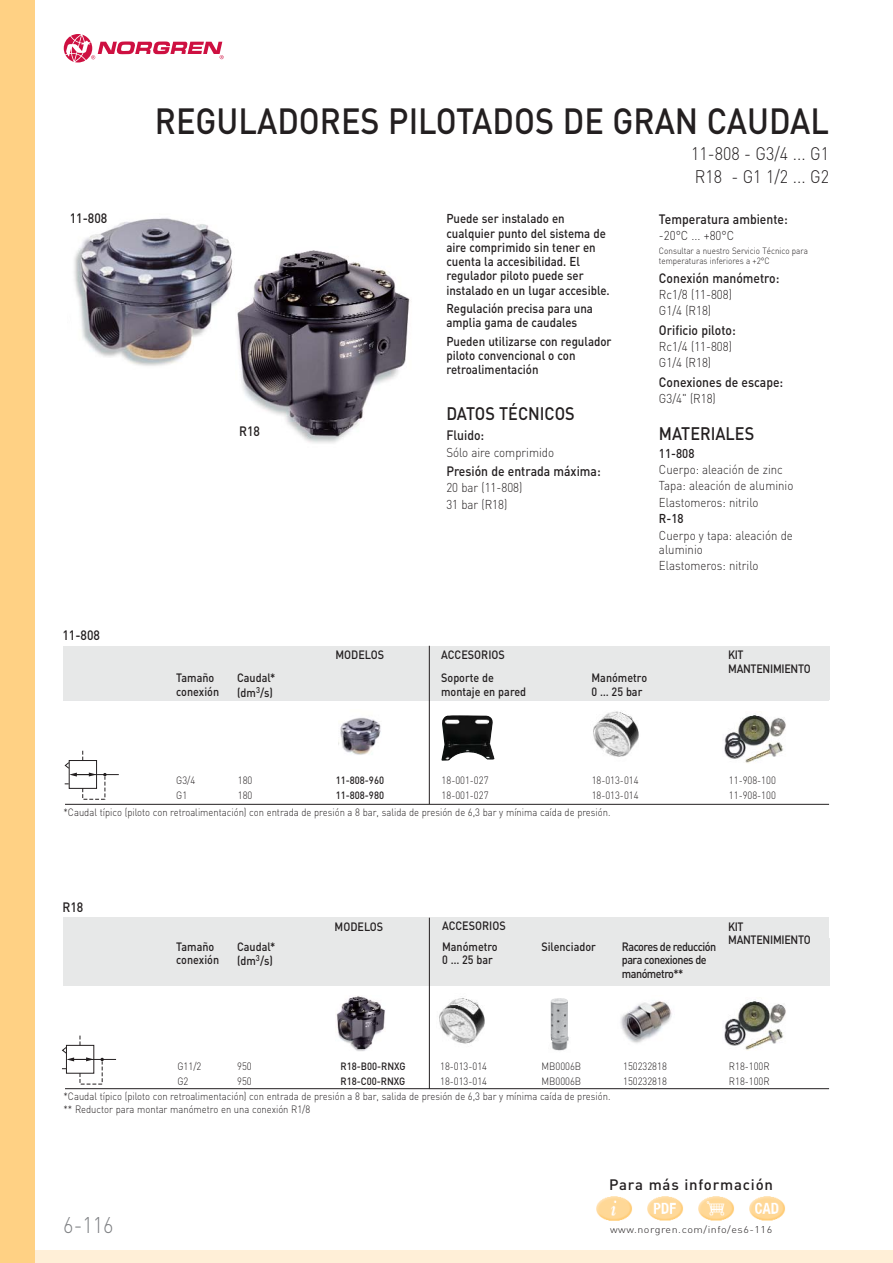
<style>
.page{position:relative;width:893px;height:1263px;background:#fff}
.page>*{position:absolute;margin:0;border:0;box-sizing:border-box;transform-origin:0 0}
.t1{font:500 36px "DIN";color:#231f20;scale:.9 1}
.t2{font:300 22.5px "DIN";color:#808285;scale:.9 1}
.t3{font:300 18px/23px "DIN";color:#231f20;scale:.9 1}
.t4{font:500 18px "DIN";color:#231f20;scale:.9 1}
.t5{font:500 15px "DIN";letter-spacing:.055em;color:#231f20}
.t6{font:500 13.5px "DIN";color:#231f20;scale:.9 1}
.t7{font:500 12.75px/14.2px "DIN";color:#231f20;scale:.9 1}
.t8{font:300 12.75px/16.4px "DIN";color:#231f20;scale:.9 1}
.t9{font:500 12px/13.5px "DIN";color:#231f20;scale:.9 1}
.t10{font:500 12px/13.5px "DIN";letter-spacing:-.05em;color:#231f20;scale:.9 1}
.t11{font:500 12px/13.5px "DIN";letter-spacing:-.025em;color:#231f20;scale:.9 1}
.t12{font:300 10.5px/12.6px "DIN";color:#231f20;scale:.9 1}
.t13{font:500 10.5px "DIN";color:#231f20;scale:.9 1}
.t14{font:300 9.75px "DIN";letter-spacing:.05em;color:#231f20;scale:1.1 1}
.t15{font:300 9px/10.5px "DIN";color:#231f20;scale:.9 1}
</style>
<div class="page">
<div style="left:0;top:1250px;width:893px;height:13px;background:#ffefd7"></div>
<div style="left:0;top:0;width:34px;height:1263px;background:#ffd184"></div>
<svg style="left:64px;top:34px;width:160px;height:29px"></svg>
<img style="left:74px;top:218px;width:159px;height:148px">
<hr style="left:65px;top:804px;width:764px;height:1px;background:#231f20">
<div style="left:64px;top:646px;width:347px;height:24px;background:#e7e8e8"></div>
<div style="left:411px;top:646px;width:179px;height:24px;background:#e7e8e8"></div>
<div style="left:590px;top:646px;width:239px;height:24px;background:#e7e8e8"></div>
<div style="left:64px;top:670px;width:170px;height:30px;background:#e7e8e8"></div>
<div style="left:234px;top:670px;width:74px;height:30px;background:#e7e8e8"></div>
<div style="left:308px;top:670px;width:282px;height:30px;background:#e7e8e8"></div>
<div style="left:590px;top:670px;width:136px;height:30px;background:#e7e8e8"></div>
<div style="left:726px;top:670px;width:103px;height:30px;background:#e7e8e8"></div>
<hr style="left:74px;top:774px;width:45px;height:1px;background:#231f20">
<svg style="left:65px;top:750px;width:42px;height:50px"></svg>
<hr style="left:429px;top:646px;width:1px;height:158px;background:#231f20">
<img style="left:593px;top:711px;width:46px;height:46px">
<img style="left:340px;top:717px;width:41px;height:38px">
<img style="left:441px;top:715px;width:54px;height:46px">
<img style="left:724px;top:715px;width:62px;height:49px">
<img style="left:724px;top:1001px;width:62px;height:49px">
<img style="left:237px;top:250px;width:173px;height:193px">
<hr style="left:65px;top:1088px;width:764px;height:1px;background:#231f20">
<div style="left:64px;top:918px;width:375px;height:20px;background:#e7e8e8"></div>
<div style="left:439px;top:918px;width:99px;height:20px;background:#e7e8e8"></div>
<div style="left:538px;top:918px;width:291px;height:20px;background:#e7e8e8"></div>
<div style="left:64px;top:938px;width:170px;height:48px;background:#e7e8e8"></div>
<div style="left:234px;top:938px;width:55px;height:48px;background:#e7e8e8"></div>
<div style="left:289px;top:938px;width:249px;height:48px;background:#e7e8e8"></div>
<div style="left:538px;top:938px;width:82px;height:48px;background:#e7e8e8"></div>
<div style="left:620px;top:938px;width:107px;height:48px;background:#e7e8e8"></div>
<div style="left:727px;top:938px;width:102px;height:48px;background:#e7e8e8"></div>
<hr style="left:71px;top:1059px;width:45px;height:1px;background:#231f20">
<svg style="left:62px;top:1035px;width:42px;height:49px"></svg>
<hr style="left:429px;top:918px;width:1px;height:171px;background:#231f20">
<img style="left:550px;top:998px;width:19px;height:53px">
<img style="left:336px;top:996px;width:49px;height:55px">
<img style="left:439px;top:998px;width:46px;height:46px">
<img style="left:620px;top:1001px;width:52px;height:42px">
<img style="left:749px;top:1196px;width:36px;height:25px">
<img style="left:698px;top:1196px;width:36px;height:25px">
<img style="left:647px;top:1196px;width:36px;height:25px">
<img style="left:596px;top:1196px;width:36px;height:25px">
<p class="t6" style="left:70px;top:213px;width:43px">11-808</p>
<p class="t6" style="left:63px;top:630px;width:43px">11-808</p>
<h1 class="t1" style="left:155px;top:108px;width:751px">REGULADORES PILOTADOS DE GRAN CAUDAL</h1>
<h3 class="t3" style="left:691px;top:145px;width:155px">11-808 - G3/4 ... G1<br>R18 - G1 1/2 ... G2</h3>
<p class="t6" style="left:239px;top:426px;width:25px">R18</p>
<p class="t7" style="left:446px;top:213px;width:183px">Puede ser instalado en cualquier punto del sistema de aire comprimido sin tener en cuenta la accesibilidad. El regulador piloto puede ser instalado en un lugar accesible.</p>
<p class="t7" style="left:446px;top:303px;width:164px">Regulación precisa para una amplia gama de caudales</p>
<p class="t7" style="left:446px;top:336px;width:185px">Pueden utilizarse con regulador piloto convencional o con retroalimentación</p>
<h3 class="t4" style="left:446px;top:407px;width:144px">DATOS TÉCNICOS</h3>
<p class="t6" style="left:446px;top:431px;width:44px">Fluido:</p>
<p class="t8" style="left:446px;top:445px;width:121px">Sólo aire comprimido</p>
<p class="t6" style="left:446px;top:466px;width:173px">Presión de entrada máxima:</p>
<p class="t8" style="left:446px;top:481px;width:86px">20 bar (11-808)<br>31 bar (R18)</p>
<p class="t6" style="left:659px;top:214px;width:145px">Temperatura ambiente:</p>
<p class="t8" style="left:659px;top:229px;width:85px">-20°C ... +80°C</p>
<p class="t15" style="left:659px;top:246px;width:167px">Consultar a nuestro Servicio Técnico para temperaturas inferiores a +2°C</p>
<p class="t6" style="left:659px;top:273px;width:135px">Conexión manómetro:</p>
<p class="t8" style="left:659px;top:288px;width:83px">Rc1/8 (11-808)<br>G1/4 (R18)</p>
<p class="t6" style="left:659px;top:325px;width:87px">Orificio piloto:</p>
<p class="t8" style="left:659px;top:340px;width:83px">Rc1/4 (11-808)<br>G1/4 (R18)</p>
<p class="t6" style="left:659px;top:377px;width:140px">Conexiones de escape:</p>
<p class="t8" style="left:659px;top:392px;width:65px">G3/4" (R18)</p>
<h3 class="t4" style="left:659px;top:427px;width:107px">MATERIALES</h3>
<p class="t7" style="left:659px;top:447px;width:41px">11-808</p>
<p class="t8" style="left:659px;top:463px;width:151px">Cuerpo: aleación de zinc<br>Tapa: aleación de aluminio<br>Elastomeros: nitrilo</p>
<p class="t7" style="left:659px;top:513px;width:29px">R-18</p>
<p class="t8" style="left:659px;top:530px;width:150px;line-height:14.2px">Cuerpo y tapa: aleación de aluminio</p>
<p class="t8" style="left:659px;top:559px;width:112px">Elastomeros: nitrilo</p>
<p class="t9" style="left:335px;top:649px;width:56px">MODELOS</p>
<p class="t9" style="left:441px;top:649px;width:72px">ACCESORIOS</p>
<p class="t9" style="left:176px;top:672px;width:49px">Tamaño conexión</p>
<p class="t9" style="left:237px;top:672px;width:44px;line-height:14.5px">Caudal* (dm<sup>3</sup>/s)</p>
<p class="t9" style="left:441px;top:672px;width:96px;line-height:14.4px">Soporte de montaje en pared</p>
<p class="t9" style="left:591px;top:672px;width:63px">Manómetro<br>0 … 25 bar</p>
<p class="t11" style="left:728px;top:650px;width:93px">KIT<br>MANTENIMIENTO</p>
<p class="t12" style="left:176px;top:776px;width:23px">G3/4</p>
<p class="t12" style="left:238px;top:776px;width:18px">180</p>
<p class="t13" style="left:336px;top:777px;width:55px">11-808-960</p>
<p class="t12" style="left:442px;top:776px;width:54px">18-001-027</p>
<p class="t12" style="left:592px;top:776px;width:54px">18-013-014</p>
<p class="t12" style="left:729px;top:776px;width:54px">11-908-100</p>
<p class="t12" style="left:176px;top:791px;width:14px">G1</p>
<p class="t12" style="left:238px;top:791px;width:18px">180</p>
<p class="t13" style="left:336px;top:792px;width:55px">11-808-980</p>
<p class="t12" style="left:442px;top:791px;width:54px">18-001-027</p>
<p class="t12" style="left:592px;top:791px;width:54px">18-013-014</p>
<p class="t12" style="left:729px;top:791px;width:54px">11-908-100</p>
<p class="t12" style="left:64px;top:807px;width:609px">*Caudal típico (piloto con retroalimentación) con entrada de presión a 8 bar, salida de presión de 6,3 bar y mínima caída de presión.</p>
<p class="t6" style="left:63px;top:902px;width:25px">R18</p>
<p class="t9" style="left:335px;top:921px;width:56px">MODELOS</p>
<p class="t9" style="left:442px;top:921px;width:72px">ACCESORIOS</p>
<p class="t9" style="left:176px;top:941px;width:49px">Tamaño conexión</p>
<p class="t9" style="left:237px;top:940px;width:44px;line-height:14.5px">Caudal* (dm<sup>3</sup>/s)</p>
<p class="t9" style="left:442px;top:941px;width:63px">Manómetro<br>0 … 25 bar</p>
<p class="t9" style="left:541px;top:941px;width:62px">Silenciador</p>
<p class="t10" style="left:622px;top:941px;width:106px">Racores de reducción para conexiones de manómetro**</p>
<p class="t11" style="left:728px;top:921px;width:93px">KIT<br>MANTENIMIENTO</p>
<p class="t12" style="left:177px;top:1061px;width:28px">G11/2</p>
<p class="t12" style="left:237px;top:1061px;width:18px">950</p>
<p class="t13" style="left:341px;top:1062px;width:74px">R18-B00-RNXG</p>
<p class="t12" style="left:440px;top:1061px;width:54px">18-013-014</p>
<p class="t12" style="left:541px;top:1061px;width:46px">MB0006B</p>
<p class="t12" style="left:623px;top:1061px;width:50px">150232818</p>
<p class="t12" style="left:729px;top:1061px;width:47px">R18-100R</p>
<p class="t12" style="left:177px;top:1076px;width:14px">G2</p>
<p class="t12" style="left:237px;top:1076px;width:18px">950</p>
<p class="t13" style="left:341px;top:1077px;width:74px">R18-C00-RNXG</p>
<p class="t12" style="left:440px;top:1076px;width:54px">18-013-014</p>
<p class="t12" style="left:541px;top:1076px;width:46px">MB0006B</p>
<p class="t12" style="left:623px;top:1076px;width:50px">150232818</p>
<p class="t12" style="left:729px;top:1076px;width:47px">R18-100R</p>
<p class="t12" style="left:64px;top:1091px;width:609px">*Caudal típico (piloto con retroalimentación) con entrada de presión a 8 bar, salida de presión de 6,3 bar y mínima caída de presión. ** Reductor para montar manómetro en una conexión R1/8</p>
<h2 class="t2" style="left:63px;top:1217px;width:57px">6-116</h2>
<h3 class="t5" style="left:609px;top:1179px;width:165px">Para más información</h3>
<p class="t14" style="left:610px;top:1226px;width:149px">www.norgren.com/info/es6-116</p>
</div>
